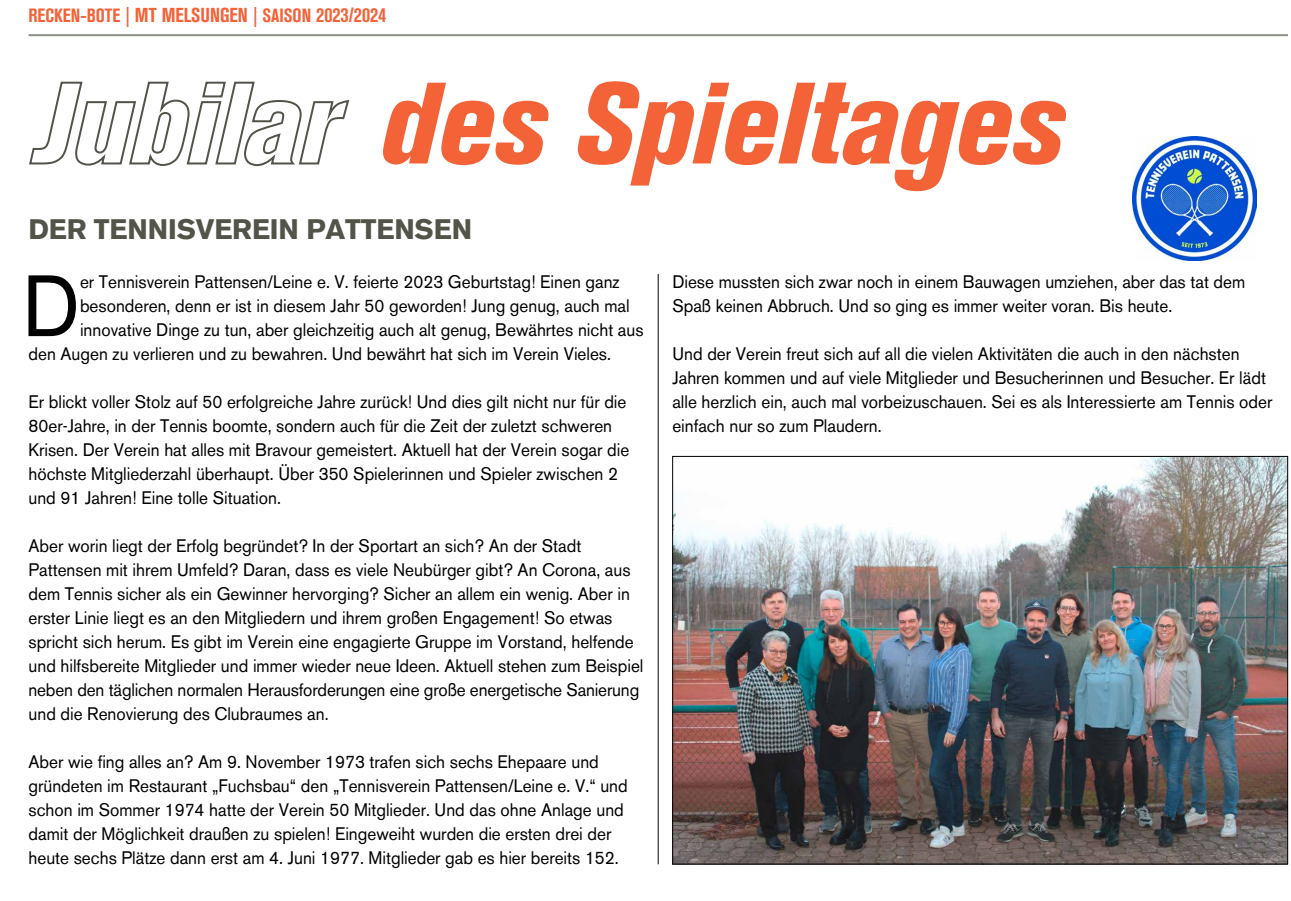
<style>
.page{position:relative;width:1291px;height:901px;background:#fff}
.page>*{position:absolute;margin:0;border:0;box-sizing:border-box;transform-origin:0 0}
.t1{font:italic 800 condensed 114.4px "Akzidenz Grotesk BE";color:#f46238}
.t2{font:86px "Akzidenz Grotesk BE";color:#000;scale:.95 1}
.t3{font:700 28px "Akzidenz Grotesk BE";letter-spacing:-.005em;color:#52544a}
.t4{font:700 condensed 19px "Akzidenz Grotesk BE";color:#f46238}
.t5{font:18px/24px "Akzidenz Grotesk BE";color:#000;scale:.95 1}
.s1{font-size:20px}
.s2{font-size:20.4px}
.s3{color:#52544a}
</style>
<div class="page">
<hr style="left:28px;top:34px;width:1259px;height:2px;background:#8c9288">
<hr style="left:657px;top:274px;width:1px;height:590px;background:#000">
<img style="left:674px;top:458px;width:611px;height:404px">
<img style="left:1132px;top:136px;width:124px;height:124px">
<p class="t4" style="left:28px;top:5px;width:359px">RECKEN-BOTE <span class="s1">| MT MELSUNGEN |</span> SAISON <span class="s2">2023/2024</span></p>
<h1 class="t1" style="left:28px;top:61px;width:1035px"><span class="s3">Jubilar</span> des Spieltages</h1>
<h3 class="t3" style="left:28px;top:213px;width:445px">DER TENNISVEREIN PATTENSEN</h3>
<h2 class="t2" style="left:22px;top:255px;width:62px">D</h2>
<p class="t5" style="left:80px;top:270px;width:569px">er Tennisverein Pattensen/Leine e. V. feierte 2023 Geburtstag! Einen ganz</p>
<p class="t5" style="left:80px;top:294px;width:580px">besonderen, denn er ist in diesem Jahr 50 geworden! Jung genug, auch mal</p>
<p class="t5" style="left:80px;top:318px;width:594px">innovative Dinge zu tun, aber gleichzeitig auch alt genug, Bewährtes nicht aus</p>
<p class="t5" style="left:28px;top:342px;width:614px">den Augen zu verlieren und zu bewahren. Und bewährt hat sich im Verein Vieles.</p>
<p class="t5" style="left:28px;top:390px;width:633px">Er blickt voller Stolz auf 50 erfolgreiche Jahre zurück! Und dies gilt nicht nur für die 80er-Jahre, in der Tennis boomte, sondern auch für die Zeit der zuletzt schweren Krisen. Der Verein hat alles mit Bravour gemeistert. Aktuell hat der Verein sogar die höchste Mitgliederzahl überhaupt. Über 350 Spielerinnen und Spieler zwischen 2 und 91 Jahren! Eine tolle Situation.</p>
<p class="t5" style="left:28px;top:534px;width:648px">Aber worin liegt der Erfolg begründet? In der Sportart an sich? An der Stadt Pattensen mit ihrem Umfeld? Daran, dass es viele Neubürger gibt? An Corona, aus dem Tennis sicher als ein Gewinner hervorging? Sicher an allem ein wenig. Aber in erster Linie liegt es an den Mitgliedern und ihrem großen Engagement! So etwas spricht sich herum. Es gibt im Verein eine engagierte Gruppe im Vorstand, helfende und hilfsbereite Mitglieder und immer wieder neue Ideen. Aktuell stehen zum Beispiel neben den täglichen normalen Herausforderungen eine große energetische Sanierung und die Renovierung des Clubraumes an.</p>
<p class="t5" style="left:28px;top:750px;width:632px">Aber wie fing alles an? Am 9. November 1973 trafen sich sechs Ehepaare und gründeten im Restaurant „Fuchsbau“ den „Tennisverein Pattensen/Leine e. V.“ und schon im Sommer 1974 hatte der Verein 50 Mitglieder. Und das ohne Anlage und damit der Möglichkeit draußen zu spielen! Eingeweiht wurden die ersten drei der heute sechs Plätze dann erst am 4. Juni 1977. Mitglieder gab es hier bereits 152.</p>
<p class="t5" style="left:672px;top:270px;width:604px">Diese mussten sich zwar noch in einem Bauwagen umziehen, aber das tat dem<br>Spaß keinen Abbruch. Und so ging es immer weiter voran. Bis heute.</p>
<p class="t5" style="left:672px;top:342px;width:633px">Und der Verein freut sich auf all die vielen Aktivitäten die auch in den nächsten Jahren kommen und auf viele Mitglieder und Besucherinnen und Besucher. Er lädt alle herzlich ein, auch mal vorbeizuschauen. Sei es als Interessierte am Tennis oder einfach nur so zum Plaudern.</p>
</div>
